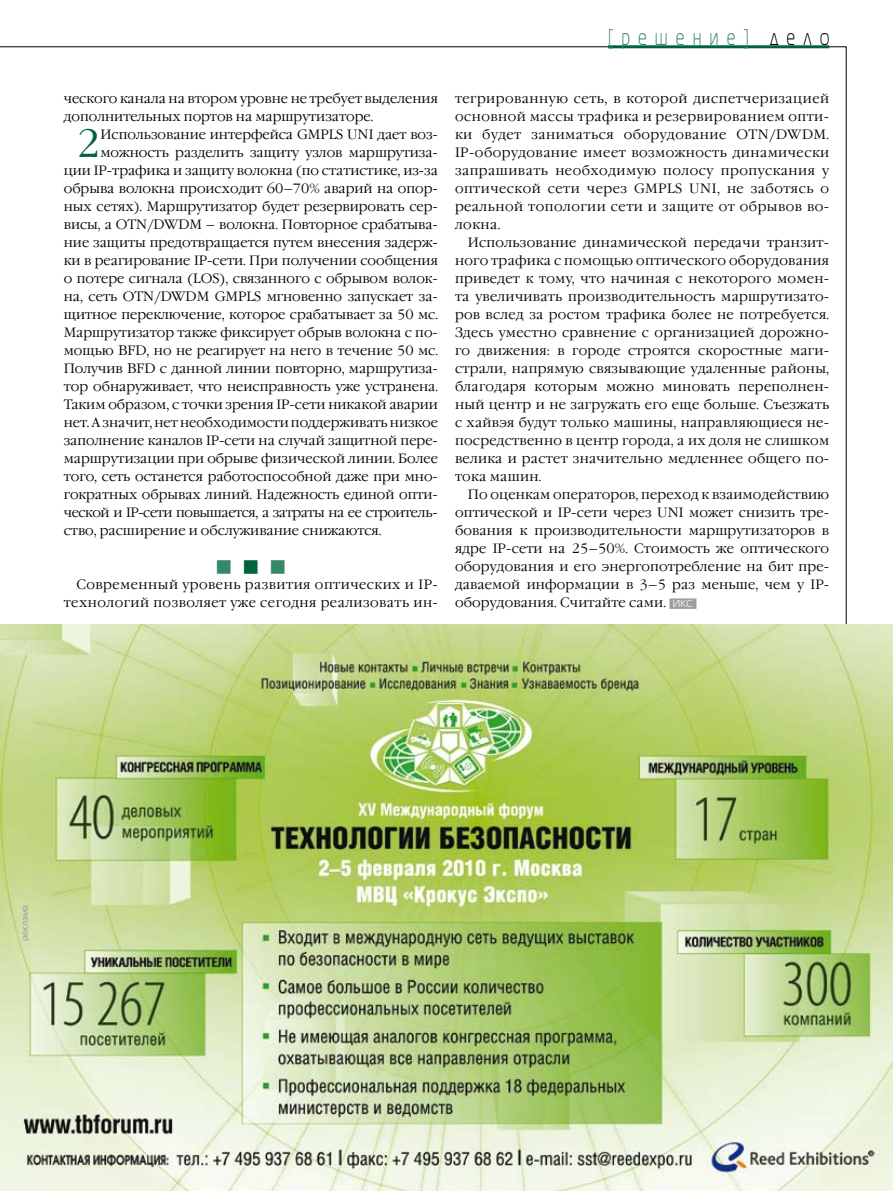
<style>
.page{position:relative;width:893px;height:1191px;background:#fff}
.page>*{position:absolute;margin:0;border:0;box-sizing:border-box;transform-origin:0 0}
.t1{font:300 39.15px "Garamond C";color:#00633e}
.t2{font:22.5px "Magistral C";letter-spacing:.55em;color:#358969;scale:.7 1}
.t3{font:300 13.5px/18px "Garamond C";color:#000;text-align:justify}
.t4{font:300 13.5px/18px "Garamond C";letter-spacing:.035em;color:#000;text-align:right}
.t5{font:300 13.5px "Garamond C";letter-spacing:-.03em;color:#000}
.t6{font:9px "Pragmatica C";color:#9c9d9f}
.s1{color:#000}
.s2{font-family:"Magistral C";font-weight:400;color:#fff}
</style>
<div class="page">
<hr style="left:608px;top:45px;width:221px;height:3px;background:#00633e">
<div style="left:669px;top:598px;width:27px;height:11px;background:#9c9d9f"></div>
<img style="left:0;top:625px;width:893px;height:566px">
<h2 class="t2" style="left:608px;top:26px;width:317px">[решение] <span class="s1">дело</span></h2>
<p class="t3" style="left:64px;top:90px;width:376px">ческого канала на втором уровне не требует выделения дополнительных портов на маршрутизаторе.</p>
<h1 class="t1" style="left:77px;top:122px;width:25px">2</h1>
<p class="t3" style="left:100px;top:126px;width:339px">Использование интерфейса GMPLS UNI дает воз-</p>
<p class="t3" style="left:100px;top:144px;width:339px">можность разделить защиту узлов маршрутиза-</p>
<p class="t3" style="left:64px;top:162px;width:376px">ции IP-трафика и защиту волокна (по статистике, из-за</p>
<p class="t3" style="left:64px;top:180px;width:376px">обрыва волокна происходит 60–70% аварий на опор-</p>
<p class="t3" style="left:64px;top:198px;width:376px">ных сетях). Маршрутизатор будет резервировать сер-</p>
<p class="t3" style="left:64px;top:216px;width:376px">висы, а OTN/DWDM – волокна. Повторное срабатыва-</p>
<p class="t3" style="left:64px;top:234px;width:376px">ние защиты предотвращается путем внесения задерж-</p>
<p class="t3" style="left:64px;top:252px;width:376px">ки в реагирование IP-сети. При получении сообщения</p>
<p class="t3" style="left:64px;top:270px;width:376px">о потере сигнала (LOS), связанного с обрывом волок-</p>
<p class="t3" style="left:64px;top:288px;width:376px">на, сеть OTN/DWDM GMPLS мгновенно запускает за-</p>
<p class="t3" style="left:64px;top:306px;width:376px">щитное переключение, которое срабатывает за 50 мс.</p>
<p class="t3" style="left:64px;top:324px;width:376px">Маршрутизатор также фиксирует обрыв волокна с по-</p>
<p class="t3" style="left:64px;top:342px;width:376px">мощью BFD, но не реагирует на него в течение 50 мс.</p>
<p class="t3" style="left:64px;top:360px;width:376px">Получив BFD с данной линии повторно, маршрутиза-</p>
<p class="t3" style="left:64px;top:378px;width:376px">тор обнаруживает, что неисправность уже устранена.</p>
<p class="t3" style="left:64px;top:396px;width:376px">Таким образом, с точки зрения IP-сети никакой аварии</p>
<p class="t3" style="left:64px;top:414px;width:376px">нет. А значит, нет необходимости поддерживать низкое</p>
<p class="t3" style="left:64px;top:432px;width:376px">заполнение каналов IP-сети на случай защитной пере-</p>
<p class="t3" style="left:64px;top:450px;width:376px">маршрутизации при обрыве физической линии. Более</p>
<p class="t3" style="left:64px;top:468px;width:376px">того, сеть останется работоспособной даже при мно-</p>
<p class="t3" style="left:64px;top:486px;width:376px">гократных обрывах линий. Надежность единой опти-</p>
<p class="t5" style="left:64px;top:505px;width:375px">ческой и IP-сети повышается, а затраты на ее строитель-</p>
<p class="t3" style="left:64px;top:522px;width:319px">ство, расширение и обслуживание снижаются.</p>
<p class="t4" style="left:64px;top:576px;width:376px">Современный уровень развития оптических и IP&shy;технологий позволяет уже сегодня реализовать ин-</p>
<p class="t3" style="left:455px;top:90px;width:376px">тегрированную сеть, в которой диспетчеризацией основной массы трафика и резервированием опти&shy;ки будет заниматься оборудование OTN/DWDM.<br>IP-оборудование имеет возможность динамически запрашивать необходимую полосу пропускания у оптической сети через GMPLS UNI, не заботясь о реальной топологии сети и защите от обрывов во&shy;локна.</p>
<p class="t3" style="left:455px;top:234px;width:376px;text-indent:13px">Использование динамической передачи транзит&shy;ного трафика с помощью оптического оборудования приведет к тому, что начиная с некоторого момен&shy;та увеличивать производительность маршрутизато&shy;ров вслед за ростом трафика более не потребуется.<br>Здесь уместно сравнение с организацией дорожно&shy;го движения: в городе строятся скоростные маги&shy;страли, напрямую связывающие удаленные районы, благодаря которым можно миновать переполнен&shy;ный центр и не загружать его еще больше. Съезжать с хайвэя будут только машины, направляющиеся не&shy;посредственно в центр города, а их доля не слишком велика и растет значительно медленнее общего по&shy;тока машин.</p>
<p class="t3" style="left:455px;top:486px;width:376px;text-indent:13px">По оценкам операторов, переход к взаимодействию оптической и IP-сети через UNI может снизить тре&shy;бования к производительности маршрутизаторов в ядре IP-сети на 25–50%. Стоимость же оптического оборудования и его энергопотребление на бит пре&shy;даваемой информации в 3–5 раз меньше, чем у IP&shy;оборудования. Считайте сами. <span class="s2">икс</span></p>
<p class="t6" style="left:20px;top:941px;width:38px;rotate:-90deg">реклама</p>
</div>
